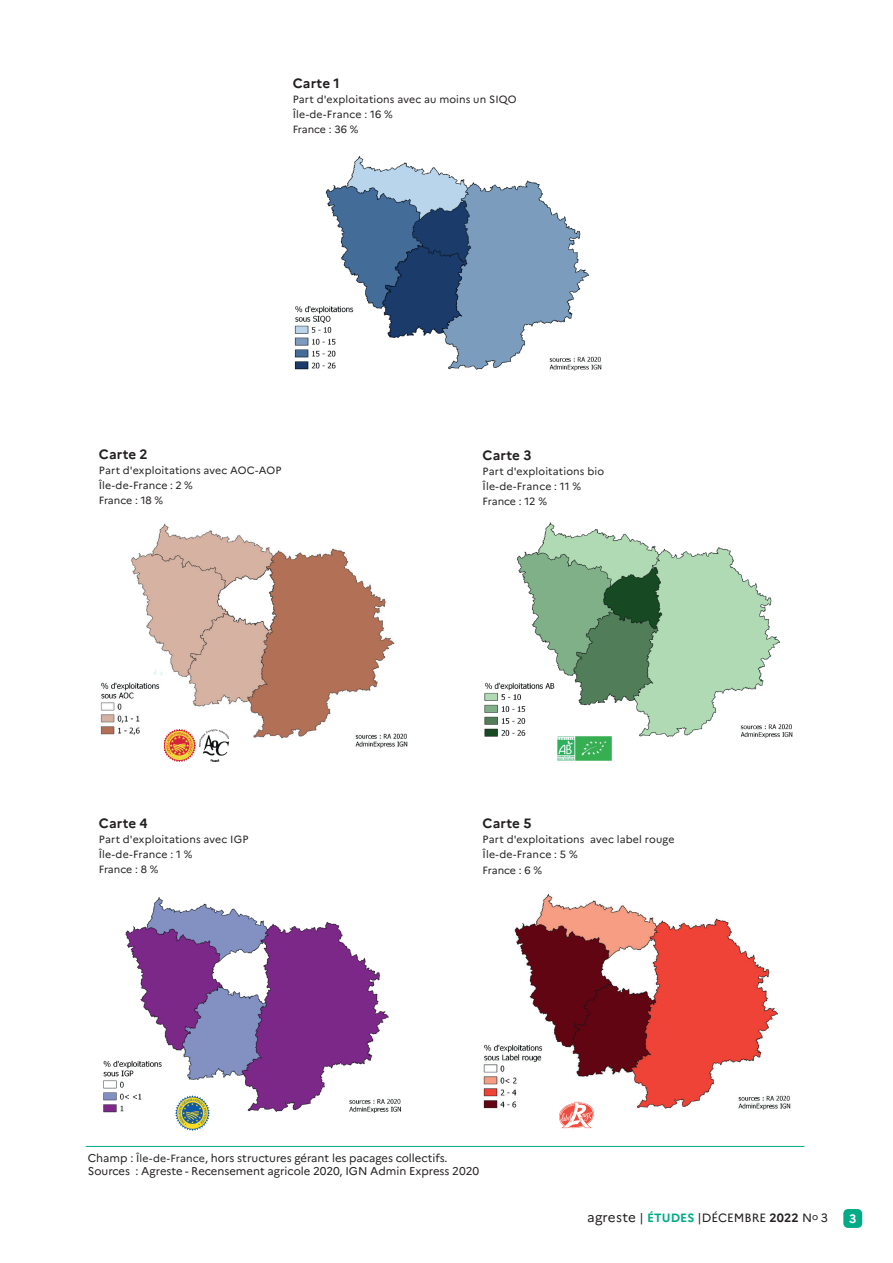
<style>
.page{position:relative;width:893px;height:1263px;background:#fff}
.page>*{position:absolute;margin:0;border:0;box-sizing:border-box;transform-origin:0 0}
.t1{font:700 13.5px "Marianne";letter-spacing:.01em;color:#231f20}
.t2{font:700 12.15px "Marianne";color:#fff}
.t3{font:12px "Marianne";color:#231f20}
.t4{font:11.25px/13.5px "Marianne";color:#231f20}
.t5{font:10.5px/15px "Marianne";letter-spacing:.015em;color:#231f20}
.s1{font-size:10.5px}
.s2{font-size:13.5px}
.s3{font-weight:700;color:#00ab85}
.s4{font-weight:700}
</style>
<div class="page">
<div style="left:843px;top:1209px;width:19px;height:19px;background:#00ab85;border-radius:5px"></div>
<img style="left:294px;top:156px;width:308px;height:215px">
<img style="left:100px;top:523px;width:308px;height:239px">
<img style="left:164px;top:729px;width:32px;height:32px">
<img style="left:199px;top:730px;width:29px;height:31px">
<img style="left:484px;top:522px;width:309px;height:239px">
<img style="left:557px;top:735px;width:54px;height:26px">
<img style="left:103px;top:897px;width:298px;height:216px">
<img style="left:170px;top:1091px;width:45px;height:40px">
<img style="left:483px;top:893px;width:308px;height:217px">
<img style="left:559px;top:1100px;width:41px;height:29px">
<hr style="left:86px;top:1146px;width:718px;height:1px;background:#00ab85">
<svg style="left:153px;top:669px;width:10px;height:7px"></svg>
<p class="t1" style="left:293px;top:75px;width:48px">Carte 1</p>
<p class="t5" style="left:293px;top:92px;width:225px">Part d'exploitations avec au moins un SIQO<br>Île-de-France : 16 %<br>France : 36 %</p>
<p class="t1" style="left:99px;top:446px;width:50px">Carte 2</p>
<p class="t5" style="left:99px;top:462px;width:184px">Part d'exploitations avec AOC-AOP<br>Île-de-France : 2 %<br>France : 18 %</p>
<p class="t1" style="left:99px;top:815px;width:50px">Carte 4</p>
<p class="t5" style="left:99px;top:831px;width:151px">Part d'exploitations avec IGP<br>Île-de-France : 1 %<br>France : 8 %</p>
<p class="t1" style="left:483px;top:447px;width:50px">Carte 3</p>
<p class="t5" style="left:483px;top:464px;width:123px">Part d'exploitations bio<br>Île-de-France : 11 %<br>France : 12 %</p>
<p class="t1" style="left:483px;top:815px;width:50px">Carte 5</p>
<p class="t5" style="left:483px;top:831px;width:193px">Part d'exploitations avec label rouge<br>Île-de-France : 5 %</p>
<p class="t5" style="left:483px;top:863px;width:61px">France : 6 %</p>
<p class="t4" style="left:88px;top:1151px;width:393px">Champ : <span class="s1">Île-de-France</span>, hors structures gérant les pacages collectifs.<br>Sources : Agreste - Recensement agricole 2020, IGN Admin Express 2020</p>
<p class="t3" style="left:587px;top:1211px;width:242px"><span class="s2">agreste</span> | <span class="s3">ÉTUDES</span> |DÉCEMBRE <span class="s4">2022</span> N<sup>o</sup> 3</p>
<p class="t2" style="left:849px;top:1211px;width:9px">3</p>
</div>
